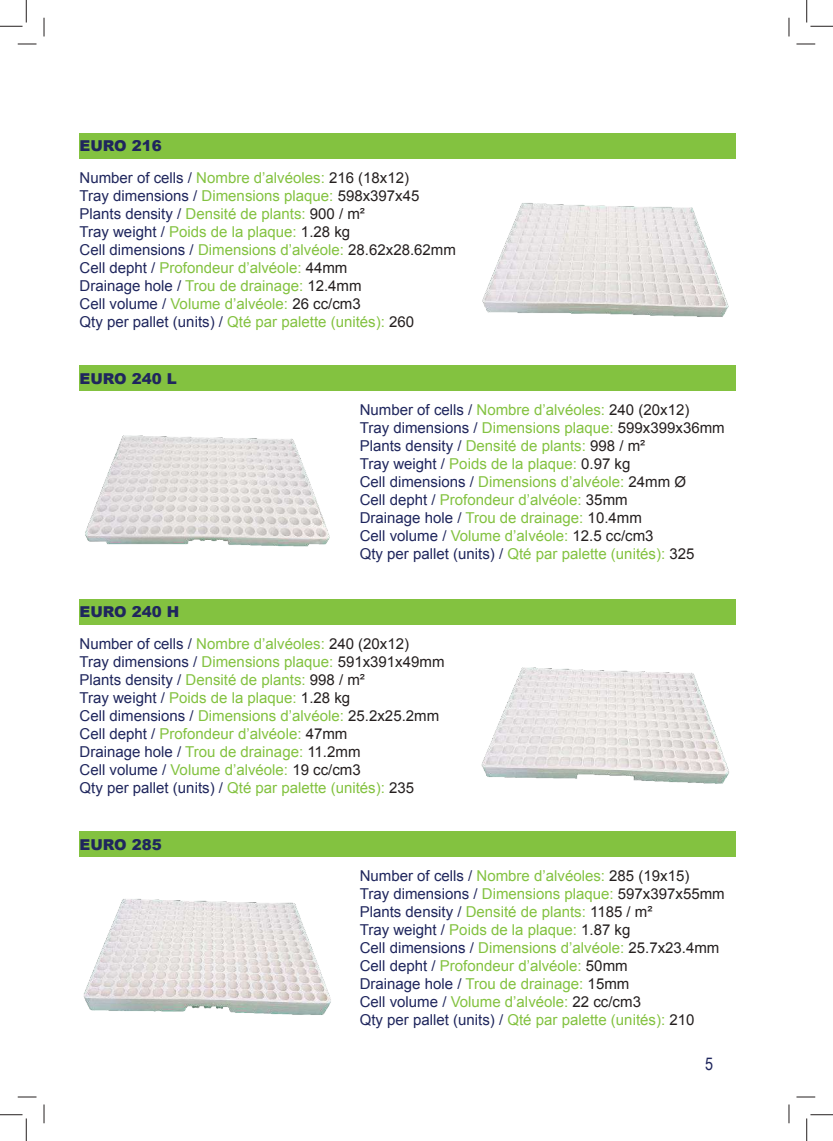
<style>
.page{position:relative;width:833px;height:1141px;background:#fff}
.page>*{position:absolute;margin:0;border:0;box-sizing:border-box;transform-origin:0 0}
.t1{font:17.5px "Arial Narrow";color:#1f265d}
.t2{font:15px/18px "Arial";color:#83c240}
.t3{font:900 15px "Arial";color:#1f265d}
.s1{color:#1f265d}
.s2{color:#241f1f}
</style>
<div class="page">
<div style="left:79px;top:133px;width:656px;height:25px;background:#83c240"></div>
<div style="left:79px;top:365px;width:656px;height:26px;background:#83c240"></div>
<div style="left:79px;top:831px;width:656px;height:25px;background:#83c240"></div>
<div style="left:79px;top:598px;width:656px;height:26px;background:#83c240"></div>
<img style="left:482px;top:203px;width:247px;height:114px">
<img style="left:85px;top:435px;width:245px;height:112px">
<img style="left:83px;top:898px;width:248px;height:117px">
<img style="left:481px;top:667px;width:248px;height:117px">
<svg style="left:18px;top:43px;width:18px;height:2px"></svg>
<svg style="left:796px;top:43px;width:18px;height:2px"></svg>
<svg style="left:18px;top:1096px;width:18px;height:1px"></svg>
<svg style="left:796px;top:1096px;width:18px;height:1px"></svg>
<svg style="left:43px;top:18px;width:2px;height:18px"></svg>
<svg style="left:43px;top:1104px;width:2px;height:19px"></svg>
<svg style="left:788px;top:18px;width:1px;height:18px"></svg>
<svg style="left:788px;top:1104px;width:1px;height:19px"></svg>
<svg style="left:0;top:0;width:27px;height:27px"></svg>
<svg style="left:0;top:1114px;width:27px;height:26px"></svg>
<svg style="left:806px;top:0;width:26px;height:27px"></svg>
<svg style="left:806px;top:1114px;width:26px;height:26px"></svg>
<p class="t3" style="left:79px;top:135px;width:84px">EURO 216</p>
<p class="t2" style="left:79px;top:169px;width:378px"><span class="s1">Number of cells /</span> Nombre d’alvéoles: <span class="s2">216 (18x12)<br></span><span class="s1">Tray dimensions /</span> Dimensions plaque: <span class="s2">598x397x45<br></span><span class="s1">Plants density /</span> Densité de plants: <span class="s2">900 / m²<br></span><span class="s1">Tray weight /</span> Poids de la plaque: <span class="s2">1.28 kg<br></span><span class="s1">Cell dimensions /</span> Dimensions d’alvéole: <span class="s2">28.62x28.62mm </span><span class="s1">Cell depht /</span> Profondeur d’alvéole: <span class="s2">44mm<br></span><span class="s1">Drainage hole /</span> Trou de drainage: <span class="s2">12.4mm<br></span><span class="s1">Cell volume /</span> Volume d’alvéole: <span class="s2">26 cc/cm3<br></span><span class="s1">Qty per pallet (units) /</span> Qté par palette (unités): <span class="s2">260</span></p>
<p class="t3" style="left:79px;top:367px;width:99px">EURO 240 L</p>
<p class="t3" style="left:79px;top:600px;width:101px">EURO 240 H</p>
<p class="t2" style="left:359px;top:401px;width:366px"><span class="s1">Number of cells /</span> Nombre d’alvéoles: <span class="s2">240 (20x12)<br></span><span class="s1">Tray dimensions /</span> Dimensions plaque: <span class="s2">599x399x36mm </span><span class="s1">Plants density /</span> Densité de plants: <span class="s2">998 / m²<br></span><span class="s1">Tray weight /</span> Poids de la plaque: <span class="s2">0.97 kg<br></span><span class="s1">Cell dimensions /</span> Dimensions d’alvéole: <span class="s2">24mm Ø<br></span><span class="s1">Cell depht /</span> Profondeur d’alvéole: <span class="s2">35mm<br></span><span class="s1">Drainage hole /</span> Trou de drainage: <span class="s2">10.4mm<br></span><span class="s1">Cell volume /</span> Volume d’alvéole: <span class="s2">12.5 cc/cm3<br></span><span class="s1">Qty per pallet (units) /</span> Qté par palette (unités): <span class="s2">325</span></p>
<p class="t2" style="left:79px;top:635px;width:366px"><span class="s1">Number of cells /</span> Nombre d’alvéoles: <span class="s2">240 (20x12)<br></span><span class="s1">Tray dimensions /</span> Dimensions plaque: <span class="s2">591x391x49mm </span><span class="s1">Plants density /</span> Densité de plants: <span class="s2">998 / m²<br></span><span class="s1">Tray weight /</span> Poids de la plaque: <span class="s2">1.28 kg<br></span><span class="s1">Cell dimensions /</span> Dimensions d’alvéole: <span class="s2">25.2x25.2mm </span><span class="s1">Cell depht /</span> Profondeur d’alvéole: <span class="s2">47mm<br></span><span class="s1">Drainage hole /</span> Trou de drainage: <span class="s2">11.2mm<br></span><span class="s1">Cell volume /</span> Volume d’alvéole: <span class="s2">19 cc/cm3<br></span><span class="s1">Qty per pallet (units) /</span> Qté par palette (unités): <span class="s2">235</span></p>
<p class="t3" style="left:79px;top:833px;width:84px">EURO 285</p>
<p class="t2" style="left:359px;top:866px;width:366px"><span class="s1">Number of cells /</span> Nombre d’alvéoles: <span class="s2">285 (19x15)<br></span><span class="s1">Tray dimensions /</span> Dimensions plaque: <span class="s2">597x397x55mm </span><span class="s1">Plants density /</span> Densité de plants: <span class="s2">1185 / m²<br></span><span class="s1">Tray weight /</span> Poids de la plaque: <span class="s2">1.87 kg<br></span><span class="s1">Cell dimensions /</span> Dimensions d’alvéole: <span class="s2">25.7x23.4mm </span><span class="s1">Cell depht /</span> Profondeur d’alvéole: <span class="s2">50mm<br></span><span class="s1">Drainage hole /</span> Trou de drainage: <span class="s2">15mm<br></span><span class="s1">Cell volume /</span> Volume d’alvéole: <span class="s2">22 cc/cm3<br></span><span class="s1">Qty per pallet (units) /</span> Qté par palette (unités): <span class="s2">210</span></p>
<p class="t1" style="left:704px;top:1051px;width:9px">5</p>
</div>
